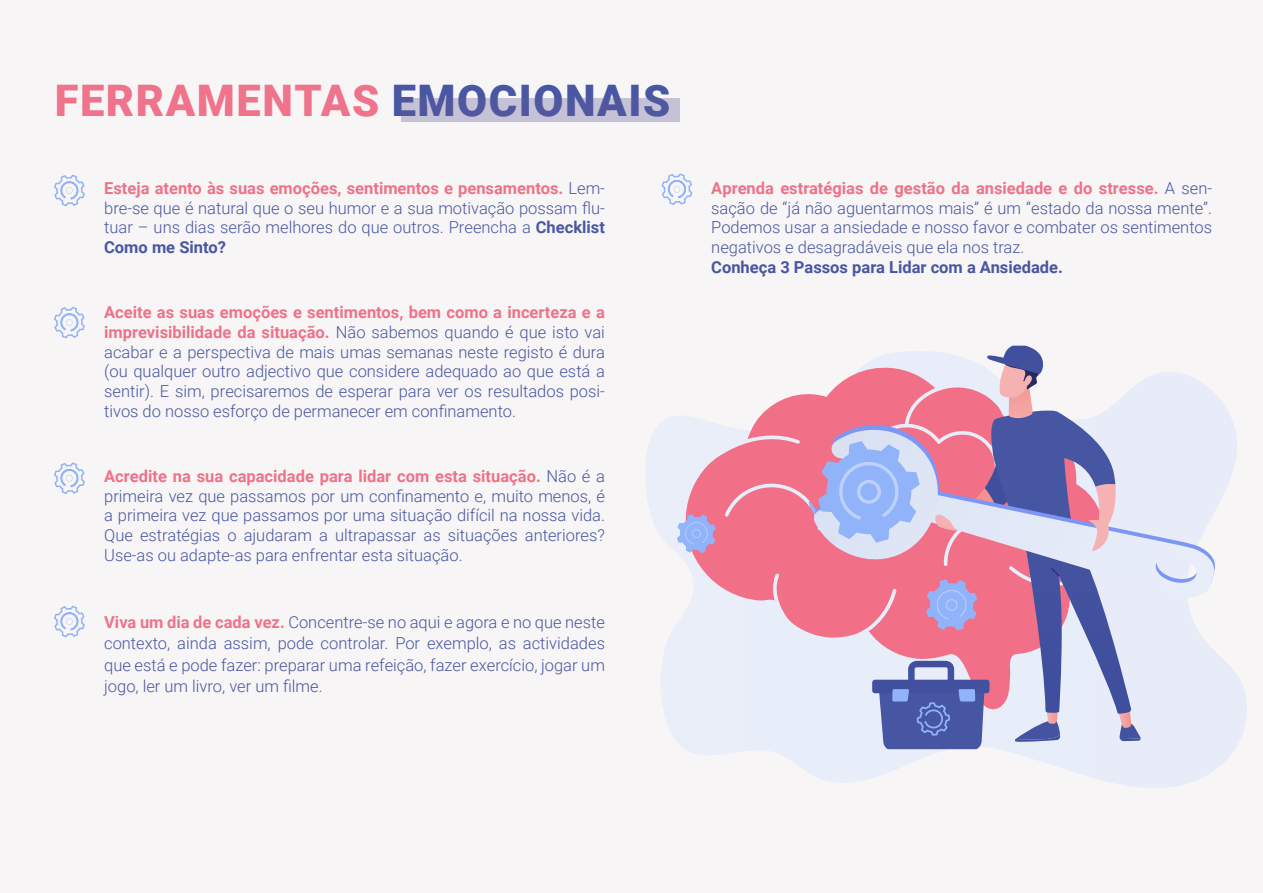
<style>
.page{position:relative;width:1263px;height:893px;background:#f7f5f5}
.page>*{position:absolute;margin:0;border:0;box-sizing:border-box;transform-origin:0 0}
.t1{font:900 43.5px "Roboto";letter-spacing:.035em;color:#ee738b}
.t2{font:300 16.5px/19.8px "Roboto";color:#4856a2;text-align:justify}
.t3{font:300 16.5px/19.8px "Roboto";color:#4857a3;text-align:justify}
.t4{font:700 16.5px "Roboto";color:#4856a2}
.s1{color:#4857a3}
.s2{font-weight:700;color:#ee7289}
.s3{font-weight:700}
.s4{font-weight:700;color:#ee738a}
</style>
<div class="page">
<svg style="left:645px;top:396px;width:602px;height:392px"></svg>
<svg style="left:661px;top:173px;width:32px;height:32px"></svg>
<svg style="left:54px;top:306px;width:31px;height:33px"></svg>
<svg style="left:54px;top:174px;width:31px;height:33px"></svg>
<svg style="left:54px;top:462px;width:31px;height:32px"></svg>
<svg style="left:54px;top:605px;width:31px;height:33px"></svg>
<svg style="left:682px;top:394px;width:126px;height:322px"></svg>
<svg style="left:808px;top:346px;width:409px;height:403px"></svg>
<svg style="left:677px;top:514px;width:39px;height:39px;background:#b0afe4"></svg>
<div style="left:401px;top:99px;width:278px;height:23px;background:#c5c1d6"></div>
<h1 class="t1" style="left:55px;top:70px;width:617px">FERRAMENTAS <span class="s1">EMOCIONAIS</span></h1>
<p class="t3" style="left:104px;top:177px;width:502px"><span class="s2">Esteja atento às suas emoções, sentimentos e pensamentos.</span> Lem&shy;bre-se que é natural que o seu humor e a sua motivação possam flu&shy;tuar – uns dias serão melhores do que outros. Preencha a <span class="s3">Checklist Como me Sinto?</span></p>
<p class="t2" style="left:104px;top:302px;width:502px"><span class="s2">Aceite as suas emoções e sentimentos, bem como a incerteza e a imprevisibilidade da situação.</span> N<span class="s1">ão sabemos quando é que isto vai acabar e a perspectiv</span>a de mais umas semanas neste registo é dura (ou qualquer outro adjectivo que considere adequado ao que está a sentir). E sim, precisaremos de esperar para ver os resultados posi&shy;tivos do nosso esforço de permanecer em confinamento.</p>
<p class="t2" style="left:104px;top:465px;width:502px"><span class="s2">Acredite na sua capacidade para lidar com esta situação.</span> Não é a primeira vez que passamos por um confinamento e, muito menos, é a primeira vez que passamos por uma situação difícil na nossa vida.<br>Que estratégias o ajudaram a ultrapassar as situações anteriores?<br>Use-as ou adapte-as para enfrentar esta situação.</p>
<p class="t2" style="left:104px;top:610px;width:502px;line-height:21.6px"><span class="s4">Viva um dia de cada vez.</span> Concentre-se no aqui e agora e no que neste contexto, ainda assim, pode controlar. Por exemplo, as actividades que está e pode fazer: preparar uma refeição, fazer exercício, jogar um jogo, ler um livro, ver um filme.</p>
<p class="t2" style="left:711px;top:177px;width:502px"><span class="s2">Aprenda estratégias de gestão da ansiedade e do stresse.</span> A sen&shy;sação de “já não aguentarmos mais” é um “estado da nossa mente”.<br>Podemos usar a ansiedade e nosso favor e combater os sentimentos negativos e desagradáveis que ela nos traz.</p>
<p class="t4" style="left:711px;top:256px;width:353px">Conheça 3 Passos para Lidar com a Ansiedade.</p>
</div>
